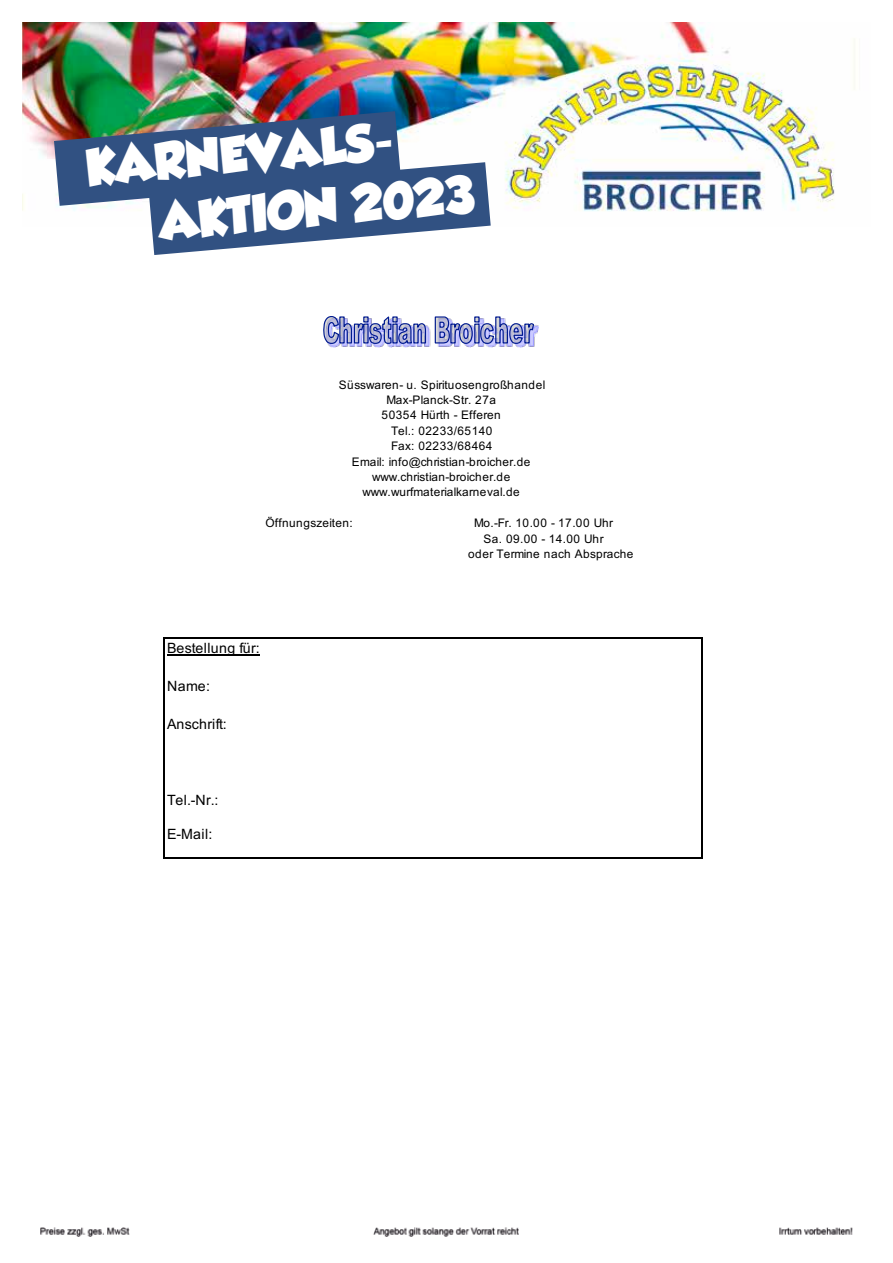
<style>
.page{position:relative;width:893px;height:1263px;background:#fff}
.page>*{position:absolute;margin:0;border:0;box-sizing:border-box;transform-origin:0 0}
.t1{font:46.05px "GROBOLD";color:#fff}
.t2{font:14.25px "Arial";letter-spacing:.025em;color:#000}
.t3{font:14.25px "Arial";color:#000}
.t4{font:11.85px/15.5px "Arial";letter-spacing:.045em;color:#000;text-align:center}
.t5{font:11.85px "Arial";letter-spacing:.02em;color:#000}
.t6{font:11.85px "Arial";letter-spacing:.01em;color:#000}
.t7{font:11.85px "Arial";color:#000}
</style>
<div class="page">
<img style="left:23px;top:23px;width:832px;height:188px">
<svg style="left:54px;top:111px;width:437px;height:144px"></svg>
<hr style="left:167px;top:654px;width:93px;height:1px;background:#000">
<hr style="left:164px;top:637px;width:1px;height:222px;background:#000">
<hr style="left:702px;top:639px;width:1px;height:220px;background:#000">
<hr style="left:165px;top:637px;width:538px;height:2px;background:#000">
<hr style="left:165px;top:858px;width:538px;height:1px;background:#000">
<svg style="left:323px;top:316px;width:212px;height:32px"></svg>
<img style="left:40px;top:1227px;width:813px;height:10px">
<p class="t1" style="left:84px;top:141px;width:313px;rotate:-5deg">KARNEVALS-</p>
<p class="t1" style="left:157px;top:195px;width:318px;rotate:-5deg">AKTION 2023</p>
<p class="t4" style="left:339px;top:377px;width:208px">Süsswaren- u. Spirituosengroßhandel</p>
<p class="t4" style="left:382px;top:392px;width:121px">Max-Planck-Str. 27a<br>50354 Hürth - Efferen<br>Tel.: 02233/65140<br>Fax: 02233/68464</p>
<p class="t5" style="left:352px;top:453px;width:180px">Email: info@christian-broicher.de</p>
<p class="t5" style="left:265px;top:515px;width:89px">Öffnungszeiten:</p>
<p class="t7" style="left:372px;top:469px;width:140px">www.christian-broicher.de</p>
<p class="t4" style="left:474px;top:515px;width:141px">Mo.-Fr. 10.00 - 17.00 Uhr</p>
<p class="t6" style="left:363px;top:484px;width:159px">www.wurfmaterialkarneval.de</p>
<p class="t4" style="left:483px;top:531px;width:122px">Sa. 09.00 - 14.00 Uhr</p>
<p class="t4" style="left:468px;top:546px;width:167px">oder Termine nach Absprache</p>
<p class="t2" style="left:167px;top:638px;width:94px">Bestellung für:</p>
<p class="t2" style="left:167px;top:676px;width:45px">Name:</p>
<p class="t3" style="left:167px;top:714px;width:61px">Anschrift:</p>
<p class="t2" style="left:167px;top:790px;width:53px">Tel.-Nr.:</p>
<p class="t2" style="left:167px;top:824px;width:47px">E-Mail:</p>
</div>
